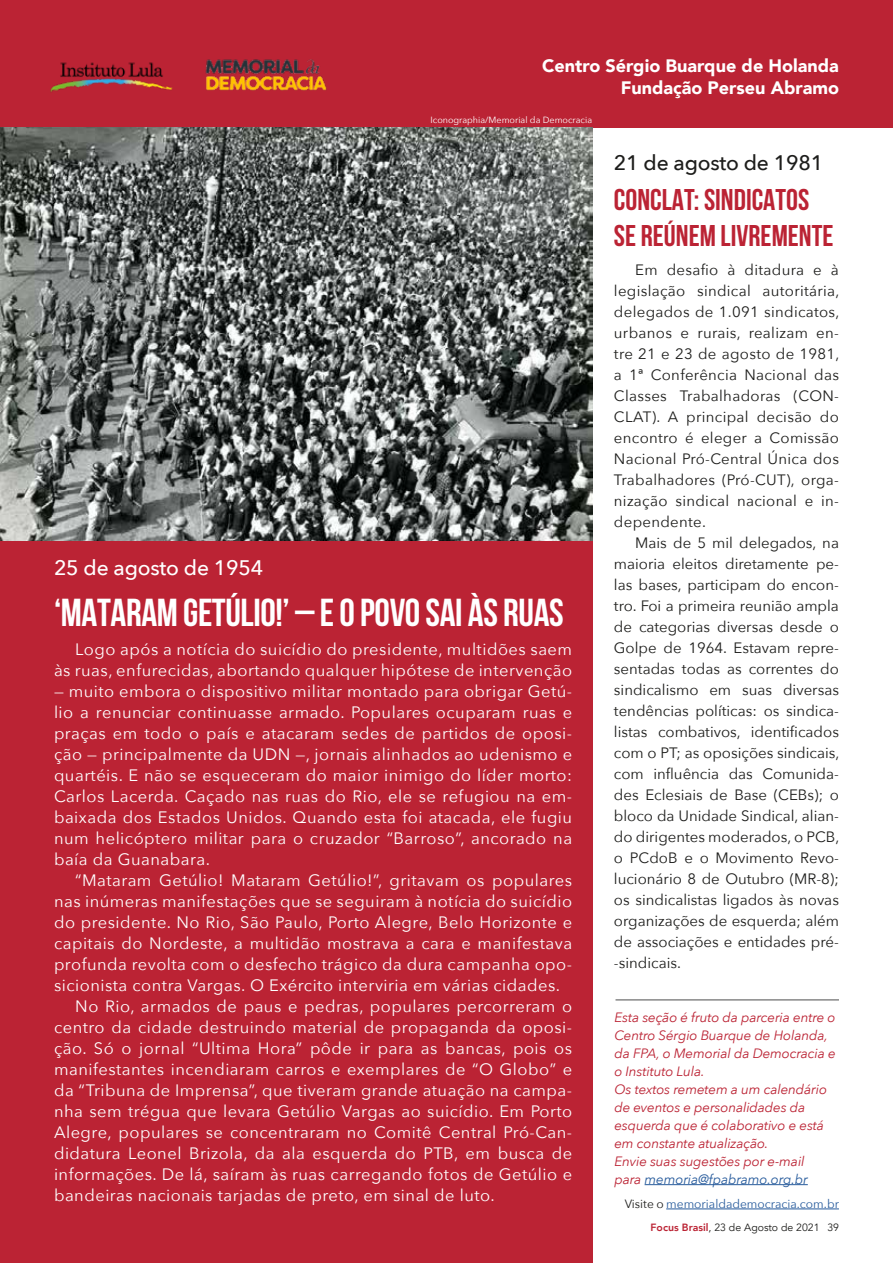
<style>
.page{position:relative;width:893px;height:1263px;background:#fff}
.page>*{position:absolute;margin:0;border:0;box-sizing:border-box;transform-origin:0 0}
.t1{font:700 39px "Bebas Neue";letter-spacing:-.01em;color:#fff}
.t2{font:700 30px/36px "Bebas Neue";color:#bb2334}
.t3{font:500 21px "Avenir Next";letter-spacing:-.01em;color:#fff}
.t4{font:500 21px "Avenir Next";letter-spacing:-.01em;color:#1d1d1b}
.t5{font:900 18px/21.6px "Avenir";color:#fff;text-align:right}
.t6{font:16.5px/21px "Avenir Next";letter-spacing:.03em;color:#fff;text-align:right}
.t7{font:15px/21px "Avenir Next";color:#1d1d1b;text-align:justify}
.t8{font:italic 13.5px/18px "Avenir Next";letter-spacing:-.01em;color:#bb2334}
.t9{font:12px "Avenir Next";color:#275b9c}
.t10{font:10.5px "Avenir";color:#1d1d1b}
.t11{font:9px "Avenir Next";color:#fff}
.s1{color:#275b9c}
.s2{color:#1d1d1b}
.s3{font-weight:800;color:#bb2334}
</style>
<div class="page">
<div style="left:0;top:122px;width:592px;height:1141px;background:#bb2334"></div>
<div style="left:0;top:0;width:893px;height:128px;background:#bb2334"></div>
<hr style="left:645px;top:1184px;width:163px;height:1px;background:#275b9c">
<hr style="left:615px;top:999px;width:224px;height:1px;background:#878787">
<hr style="left:666px;top:1208px;width:173px;height:1px;background:#275b9c">
<img style="left:205px;top:59px;width:122px;height:32px">
<img style="left:50px;top:62px;width:123px;height:30px">
<img style="left:0;top:128px;width:592px;height:412px">
<p class="t5" style="left:542px;top:54px;width:298px">Centro Sérgio Buarque de Holanda<br>Fundação Perseu Abramo</p>
<p class="t11" style="left:430px;top:112px;width:163px">Iconographia/Memorial da Democracia</p>
<p class="t3" style="left:54px;top:549px;width:211px">25 de agosto de 1954</p>
<h1 class="t1" style="left:54px;top:591px;width:511px">‘MATARAM GETÚLIO!’ – E O POVO SAI ÀS RUAS</h1>
<p class="t6" style="left:54px;top:638px;width:520px">Logo após a notícia do suicídio do presidente, multidões saem<br>às ruas, enfurecidas, abortando qualquer hipótese de intervenção</p>
<p class="t6" style="left:54px;top:680px;width:520px;text-align:justify">— muito embora o dispositivo militar montado para obrigar Getú&shy;lio a renunciar continuasse armado. Populares ocuparam ruas e praças em todo o país e atacaram sedes de partidos de oposi&shy;ção — principalmente da UDN —, jornais alinhados ao udenismo e quartéis. E não se esqueceram do maior inimigo do líder morto:<br>Carlos Lacerda. Caçado nas ruas do Rio, ele se refugiou na em&shy;baixada dos Estados Unidos. Quando esta foi atacada, ele fugiu num helicóptero militar para o cruzador “Barroso”, ancorado na baía da Guanabara.</p>
<p class="t6" style="left:75px;top:869px;width:498px">“Mataram Getúlio! Mataram Getúlio!”, gritavam os populares</p>
<p class="t6" style="left:54px;top:890px;width:520px">nas inúmeras manifestações que se seguiram à notícia do suicídio</p>
<p class="t6" style="left:54px;top:911px;width:520px">do presidente. No Rio, São Paulo, Porto Alegre, Belo Horizonte e</p>
<p class="t6" style="left:54px;top:932px;width:520px">capitais do Nordeste, a multidão mostrava a cara e manifestava</p>
<p class="t6" style="left:54px;top:953px;width:520px">profunda revolta com o desfecho trágico da dura campanha opo-</p>
<p class="t6" style="left:54px;top:974px;width:508px">sicionista contra Vargas. O Exército interviria em várias cidades.</p>
<p class="t6" style="left:75px;top:995px;width:498px">No Rio, armados de paus e pedras, populares percorreram o</p>
<p class="t6" style="left:54px;top:1016px;width:520px">centro da cidade destruindo material de propaganda da oposi-</p>
<p class="t6" style="left:54px;top:1037px;width:520px">ção. Só o jornal “Ultima Hora” pôde ir para as bancas, pois os</p>
<p class="t6" style="left:54px;top:1058px;width:520px">manifestantes incendiaram carros e exemplares de “O Globo” e</p>
<p class="t6" style="left:54px;top:1079px;width:520px">da “Tribuna de Imprensa”, que tiveram grande atuação na campa-</p>
<p class="t6" style="left:54px;top:1100px;width:520px">nha sem trégua que levara Getúlio Vargas ao suicídio. Em Porto</p>
<p class="t6" style="left:54px;top:1121px;width:520px">Alegre, populares se concentraram no Comitê Central Pró-Can-</p>
<p class="t6" style="left:54px;top:1142px;width:520px">didatura Leonel Brizola, da ala esquerda do PTB, em busca de</p>
<p class="t6" style="left:54px;top:1163px;width:520px">informações. De lá, saíram às ruas carregando fotos de Getúlio e</p>
<p class="t6" style="left:54px;top:1184px;width:442px">bandeiras nacionais tarjadas de preto, em sinal de luto.</p>
<p class="t4" style="left:614px;top:144px;width:211px">21 de agosto de 1981</p>
<h2 class="t2" style="left:614px;top:181px;width:221px">CONCLAT: SINDICATOS<br>SE REÚNEM LIVREMENTE</h2>
<p class="t7" style="left:614px;top:259px;width:227px;text-indent:21px">Em desafio à ditadura e à legislação sindical autoritária, delegados de 1.091 sindicatos, urbanos e rurais, realizam en&shy;tre 21 e 23 de agosto de 1981, a 1ª Conferência Nacional das Classes Trabalhadoras (CON-CLAT). A principal decisão do encontro é eleger a Comissão Nacional Pró-Central Única dos Trabalhadores (Pró-CUT), orga&shy;nização sindical nacional e in&shy;dependente.</p>
<p class="t7" style="left:614px;top:532px;width:227px;text-indent:21px">Mais de 5 mil delegados, na maioria eleitos diretamente pe&shy;las bases, participam do encon&shy;tro. Foi a primeira reunião ampla de categorias diversas desde o Golpe de 1964. Estavam repre&shy;sentadas todas as correntes do sindicalismo em suas diversas tendências políticas: os sindica&shy;listas combativos, identificados com o PT; as oposições sindicais, com influência das Comunida&shy;des Eclesiais de Base (CEBs); o bloco da Unidade Sindical, alian&shy;do dirigentes moderados, o PCB, o PCdoB e o Movimento Revo&shy;lucionário 8 de Outubro (MR-8); os sindicalistas ligados às novas organizações de esquerda; além de associações e entidades pré--sindicais.</p>
<p class="t8" style="left:614px;top:1007px;width:223px">Esta seção é fruto da parceria entre o<br>Centro Sérgio Buarque de Holanda, da FPA, o Memorial da Democracia e o Instituto Lula.<br>Os textos remetem a um calendário de eventos e personalidades da esquerda que é colaborativo e está em constante atualização.<br>Envie suas sugestões por e-mail<br>para <span class="s1">memoria@fpabramo.org.br</span></p>
<p class="t9" style="left:625px;top:1194px;width:216px"><span class="s2">Visite o</span> memorialdademocracia.com.br</p>
<p class="t10" style="left:651px;top:1221px;width:190px"><span class="s3">Focus Brasil</span>, 23 de Agosto de 2021 39</p>
</div>
